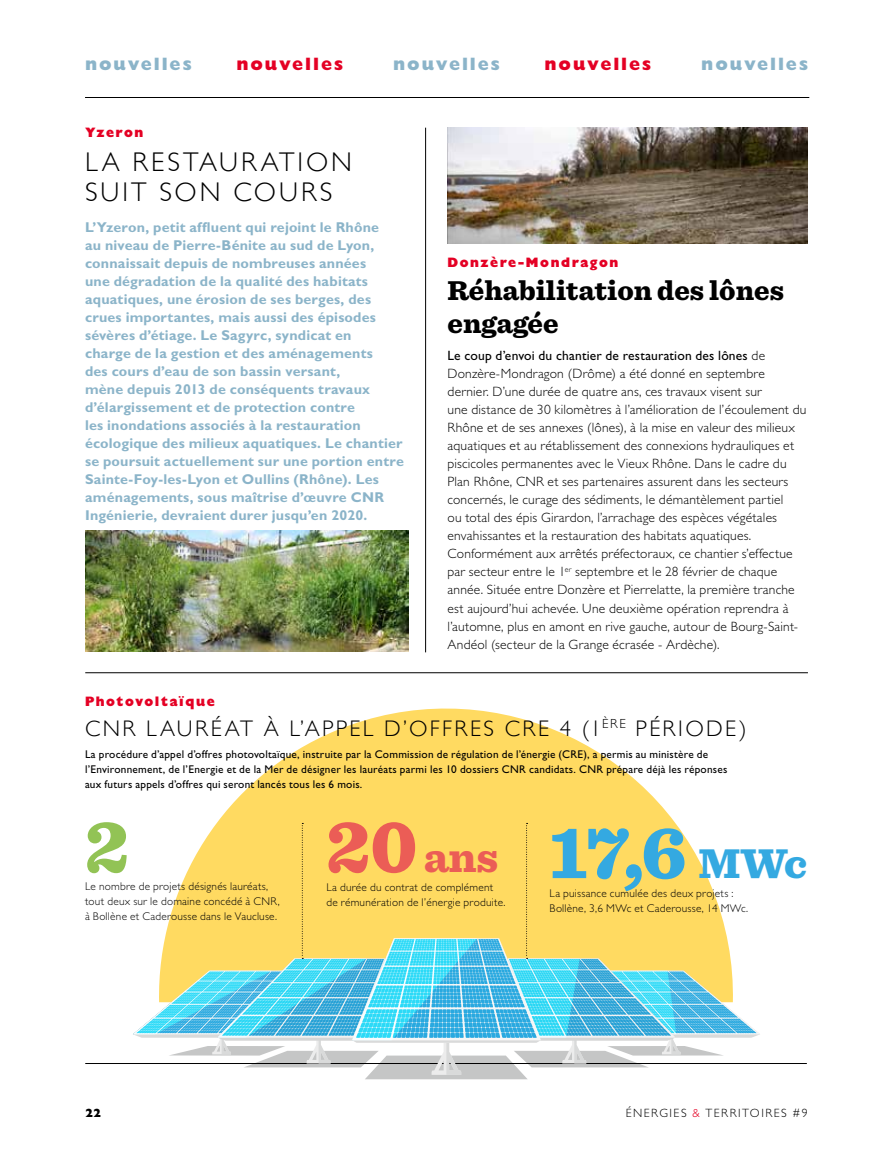
<style>
.page{position:relative;width:893px;height:1149px;background:#fff}
.page>*{position:absolute;margin:0;border:0;box-sizing:border-box;transform-origin:0 0}
.t1{font:900 76.5px "Sentinel";color:#34a9e1}
.t2{font:900 76.5px "Sentinel";color:#92c355}
.t3{font:900 43.5px "Sentinel";color:#eb5d56}
.t4{font:900 28.5px/33px "Sentinel";color:#000}
.t5{font:300 27px/30px "Gill Sans";letter-spacing:.105em;color:#000}
.t6{font:300 22.5px "Gill Sans";letter-spacing:.105em;color:#000}
.t7{font:800 18px "Gill Sans Std";letter-spacing:.105em;color:#8bb4c9}
.t8{font:800 18px "Gill Sans Std";letter-spacing:.105em;color:#e40024}
.t9{font:700 14.25px/18px "Gill Sans Std";letter-spacing:.015em;color:#8bb4c9}
.t10{font:300 13.5px/18px "Gill Sans Std";letter-spacing:.015em;color:#000}
.t11{font:13.5px "Gill Sans Std Extra Bold Disp";letter-spacing:.115em;color:#e40024}
.t12{font:300 12px "Gill Sans Std";letter-spacing:.125em;color:#000}
.t13{font:800 12px "Gill Sans Std";color:#000}
.t14{font:11.25px/15px "Gill Sans Std";letter-spacing:.02em;color:#000}
.t15{font:300 11.25px/15px "Gill Sans Std";letter-spacing:.02em;color:#000}
.s1{font-weight:400}
.s2{font-size:76.5px}
.s3{font-size:43.5px}
.s4{color:#e40024}
</style>
<div class="page">
<hr style="left:85px;top:97px;width:724px;height:1px;background:#000">
<svg style="left:157px;top:673px;width:577px;height:149px"></svg>
<hr style="left:85px;top:1062px;width:722px;height:1px;background:#000">
<hr style="left:85px;top:672px;width:723px;height:1px;background:#000">
<hr style="left:425px;top:128px;width:1px;height:524px;background:#000">
<img style="left:85px;top:530px;width:323px;height:121px">
<img style="left:448px;top:128px;width:360px;height:115px">
<svg style="left:133px;top:822px;width:627px;height:256px"></svg>
<h3 class="t7" style="left:85px;top:53px;width:108px">nouvelles</h3>
<h3 class="t8" style="left:236px;top:53px;width:108px">nouvelles</h3>
<h3 class="t7" style="left:393px;top:53px;width:108px">nouvelles</h3>
<h3 class="t8" style="left:545px;top:53px;width:108px">nouvelles</h3>
<h3 class="t7" style="left:701px;top:53px;width:108px">nouvelles</h3>
<p class="t11" style="left:85px;top:124px;width:60px">Yzeron</p>
<h3 class="t5" style="left:85px;top:146px;width:268px">LA RESTAURATION<br>SUIT SON COURS</h3>
<p class="t9" style="left:85px;top:218px;width:320px">L’Yzeron, petit affluent qui rejoint le Rhône<br>au niveau de Pierre-Bénite au sud de Lyon, connaissait depuis de nombreuses années<br>une dégradation de la qualité des habitats aquatiques, une érosion de ses berges, des crues importantes, mais aussi des épisodes sévères d’étiage. Le Sagyrc, syndicat en<br>charge de la gestion et des aménagements<br>des cours d’eau de son bassin versant,<br>mène depuis 2013 de conséquents travaux d’élargissement et de protection contre<br>les inondations associés à la restauration écologique des milieux aquatiques. Le chantier se poursuit actuellement sur une portion entre Sainte-Foy-les-Lyon et Oullins (Rhône). Les aménagements, sous maîtrise d’œuvre CNR Ingénierie, devraient durer jusqu’en 2020.</p>
<p class="t11" style="left:448px;top:254px;width:172px">Donzère-Mondragon</p>
<h3 class="t4" style="left:448px;top:272px;width:338px">Réhabilitation des lônes engagée</h3>
<p class="t10" style="left:448px;top:347px;width:360px"><span class="s1">Le coup d’envoi du chantier de restauration des lônes</span> de Donzère-Mondragon (Drôme) a été donné en septembre dernier. D’une durée de quatre ans, ces travaux visent sur<br>une distance de 30 kilomètres à l’amélioration de l’écoulement du Rhône et de ses annexes (lônes), à la mise en valeur des milieux aquatiques et au rétablissement des connexions hydrauliques et piscicoles permanentes avec le Vieux Rhône. Dans le cadre du Plan Rhône, CNR et ses partenaires assurent dans les secteurs concernés, le curage des sédiments, le démantèlement partiel<br>ou total des épis Girardon, l’arrachage des espèces végétales envahissantes et la restauration des habitats aquatiques.<br>Conformément aux arrêtés préfectoraux, ce chantier s’effectue par secteur entre le 1<sup>er</sup> septembre et le 28 février de chaque année. Située entre Donzère et Pierrelatte, la première tranche est aujourd’hui achevée. Une deuxième opération reprendra à l’automne, plus en amont en rive gauche, autour de Bourg-Saint-Andéol (secteur de la Grange écrasée - Ardèche).</p>
<p class="t11" style="left:85px;top:693px;width:131px">Photovoltaïque</p>
<h3 class="t6" style="left:85px;top:710px;width:663px">CNR LAURÉAT À L’APPEL D’OFFRES CRE 4 (1<sup>ÈRE</sup> PÉRIODE)</h3>
<p class="t14" style="left:85px;top:746px;width:644px">La procédure d’appel d’offres photovoltaïque, instruite par la Commission de régulation de l’énergie (CRE), a permis au ministère de l’Environnement, de l’Energie et de la Mer de désigner les lauréats parmi les 10 dossiers CNR candidats. CNR prépare déjà les réponses aux futurs appels d’offres qui seront lancés tous les 6 mois.</p>
<h1 class="t2" style="left:85px;top:785px;width:46px">2</h1>
<p class="t15" style="left:85px;top:878px;width:196px">Le nombre de projets désignés lauréats, tout deux sur le domaine concédé à CNR, à Bollène et Caderousse dans le Vaucluse.</p>
<h2 class="t3" style="left:326px;top:822px;width:173px"><span class="s2">20</span> ans</h2>
<p class="t15" style="left:326px;top:879px;width:181px">La durée du contrat de complément de rémunération de l’énergie produite.</p>
<h1 class="t1" style="left:550px;top:791px;width:259px">17,6 <span class="s3">MWc</span></h1>
<p class="t15" style="left:550px;top:885px;width:200px">La puissance cumulée des deux projets :<br>Bollène, 3,6 MWc et Caderousse, 14 MWc.</p>
<p class="t13" style="left:85px;top:1105px;width:18px">22</p>
<p class="t12" style="left:626px;top:1105px;width:184px">ÉNERGIES <span class="s4">&amp;</span> TERRITOIRES #9</p>
</div>
